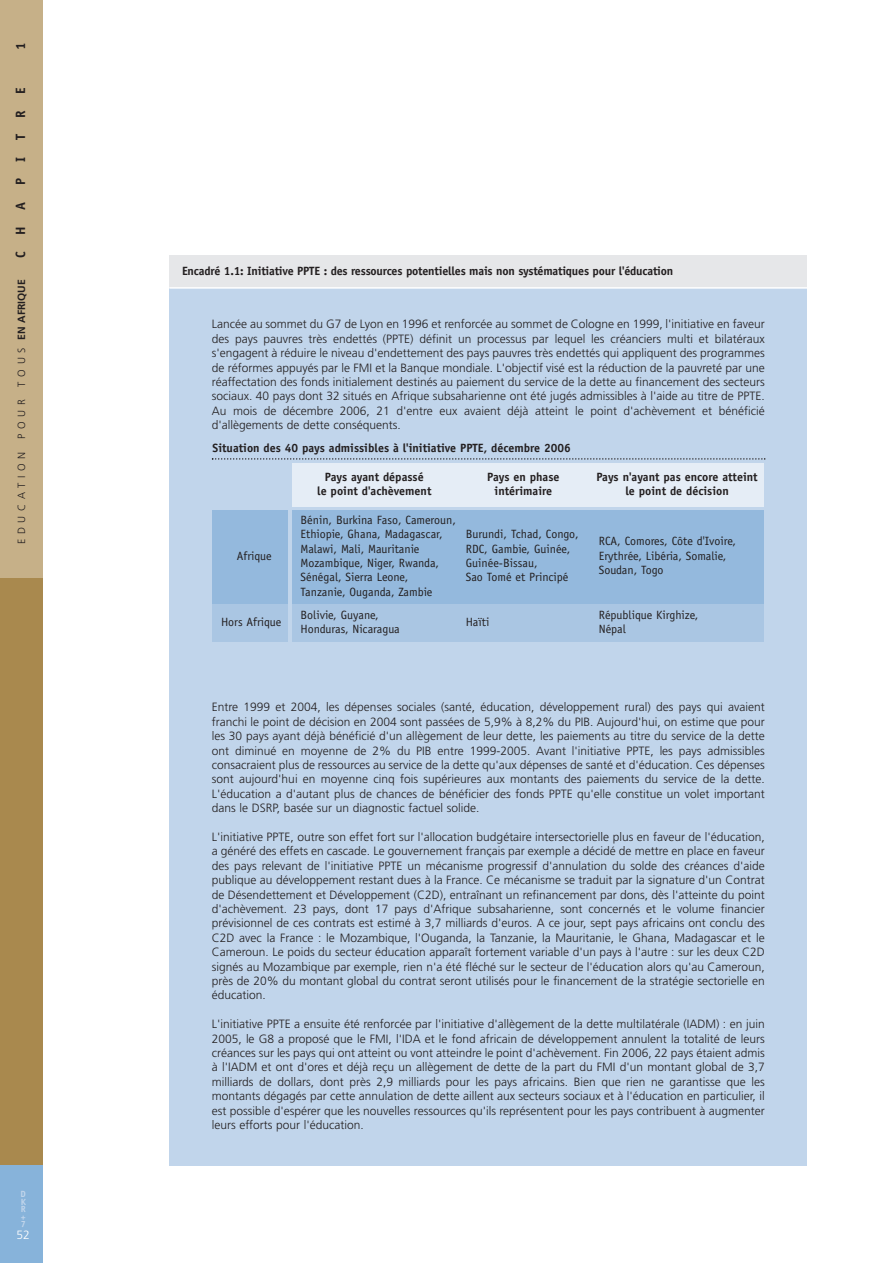
<style>
.page{position:relative;width:893px;height:1263px;background:#fff}
.page>*{position:absolute;margin:0;border:0;box-sizing:border-box;transform-origin:0 0}
.t1{font:700 13.5px "Officina Sans";letter-spacing:1.225em;color:#231f20}
.t2{font:300 12px/14.4px "Frutiger";color:#231f20;text-align:justify}
.t3{font:12px/14.4px "Officina Sans";color:#231f20}
.t4{font:700 12px/14.4px "Officina Sans";color:#231f20;text-align:center}
.t5{font:300 12px "Frutiger";color:#fff}
.t6{font:300 10.5px "Frutiger";letter-spacing:.45em;color:#231f20}
.t7{font:700 9px/7.5px "Officina Sans";color:#c1d5eb;text-align:justify}
.s1{font-weight:700}
</style>
<div class="page">
<div style="left:0;top:0;width:43px;height:1263px;background:#c6b088"></div>
<div style="left:0;top:578px;width:43px;height:685px;background:#a9894e"></div>
<div style="left:0;top:1166px;width:43px;height:97px;background:#87b3da"></div>
<div style="left:169px;top:255px;width:638px;height:911px;background:#c1d5eb"></div>
<div style="left:169px;top:255px;width:638px;height:33px;background:#e6e7e9"></div>
<div style="left:292px;top:463px;width:164px;height:44px;background:#e5edf6"></div>
<div style="left:457px;top:463px;width:132px;height:44px;background:#e5edf6"></div>
<div style="left:590px;top:463px;width:174px;height:44px;background:#e5edf6"></div>
<div style="left:213px;top:510px;width:75px;height:94px;background:#94b9dd"></div>
<div style="left:292px;top:510px;width:164px;height:94px;background:#94b9dd"></div>
<div style="left:457px;top:510px;width:132px;height:94px;background:#94b9dd"></div>
<div style="left:590px;top:510px;width:174px;height:94px;background:#94b9dd"></div>
<div style="left:213px;top:604px;width:75px;height:38px;background:#aac6e3"></div>
<div style="left:292px;top:604px;width:164px;height:38px;background:#aac6e3"></div>
<div style="left:457px;top:604px;width:132px;height:38px;background:#aac6e3"></div>
<div style="left:590px;top:604px;width:174px;height:38px;background:#aac6e3"></div>
<svg style="left:212px;top:458px;width:553px;height:2px"></svg>
<hr style="left:169px;top:287px;width:639px;height:2px;background:#fff">
<p class="t1" style="left:15px;top:50px;width:9px;rotate:-90deg">1</p>
<p class="t1" style="left:15px;top:258px;width:172px;rotate:-90deg">CHAPITRE</p>
<p class="t6" style="left:17px;top:544px;width:267px;rotate:-90deg">EDUCATION POUR TOUS <span class="s1">EN AFRIQUE</span></p>
<p class="t7" style="left:21px;top:1191px;width:7px">D K R + 7</p>
<p class="t5" style="left:17px;top:1230px;width:15px">52</p>
<p class="t4" style="left:182px;top:264px;width:493px">Encadré 1.1: Initiative PPTE : des ressources potentielles mais non systématiques pour l'éducation</p>
<p class="t2" style="left:212px;top:318px;width:554px">Lancée au sommet du G7 de Lyon en 1996 et renforcée au sommet de Cologne en 1999, l'initiative en faveur des pays pauvres très endettés (PPTE) définit un processus par lequel les créanciers multi et bilatéraux s'engagent à réduire le niveau d'endettement des pays pauvres très endettés qui appliquent des programmes de réformes appuyés par le FMI et la Banque mondiale. L'objectif visé est la réduction de la pauvreté par une réaffectation des fonds initialement destinés au paiement du service de la dette au financement des secteurs sociaux. 40 pays dont 32 situés en Afrique subsaharienne ont été jugés admissibles à l'aide au titre de PPTE.<br>Au mois de décembre 2006, 21 d'entre eux avaient déjà atteint le point d'achèvement et bénéficié d'allègements de dette conséquents.</p>
<p class="t4" style="left:213px;top:442px;width:360px">Situation des 40 pays admissibles à l'initiative PPTE, décembre 2006</p>
<p class="t3" style="left:237px;top:549px;width:36px">Afrique</p>
<p class="t4" style="left:317px;top:471px;width:116px">Pays ayant dépassé<br>le point d'achèvement</p>
<p class="t4" style="left:487px;top:471px;width:74px">Pays en phase intérimaire</p>
<p class="t4" style="left:596px;top:471px;width:163px">Pays n'ayant pas encore atteint le point de décision</p>
<p class="t3" style="left:301px;top:513px;width:157px">Bénin, Burkina Faso, Cameroun,<br>Ethiopie, Ghana, Madagascar,<br>Malawi, Mali, Mauritanie<br>Mozambique, Niger, Rwanda,<br>Sénégal, Sierra Leone,<br>Tanzanie, Ouganda, Zambie</p>
<p class="t3" style="left:466px;top:528px;width:114px">Burundi, Tchad, Congo,<br>RDC, Gambie, Guinée,<br>Guinée-Bissau,<br>Sao Tomé et Principé</p>
<p class="t3" style="left:599px;top:535px;width:139px">RCA, Comores, Côte d'Ivoire,<br>Erythrée, Libéria, Somalie,<br>Soudan, Togo</p>
<p class="t3" style="left:221px;top:616px;width:62px">Hors Afrique</p>
<p class="t3" style="left:301px;top:609px;width:101px">Bolivie, Guyane,<br>Honduras, Nicaragua</p>
<p class="t3" style="left:466px;top:616px;width:25px">Haïti</p>
<p class="t3" style="left:599px;top:609px;width:101px">République Kirghize,<br>Népal</p>
<p class="t2" style="left:212px;top:701px;width:554px">Entre 1999 et 2004, les dépenses sociales (santé, éducation, développement rural) des pays qui avaient franchi le point de décision en 2004 sont passées de 5,9% à 8,2% du PIB. Aujourd'hui, on estime que pour les 30 pays ayant déjà bénéficié d'un allègement de leur dette, les paiements au titre du service de la dette ont diminué en moyenne de 2% du PIB entre 1999-2005. Avant l'initiative PPTE, les pays admissibles consacraient plus de ressources au service de la dette qu'aux dépenses de santé et d'éducation. Ces dépenses sont aujourd'hui en moyenne cinq fois supérieures aux montants des paiements du service de la dette.<br>L'éducation a d'autant plus de chances de bénéficier des fonds PPTE qu'elle constitue un volet important dans le DSRP, basée sur un diagnostic factuel solide.</p>
<p class="t2" style="left:212px;top:830px;width:554px">L'initiative PPTE, outre son effet fort sur l'allocation budgétaire intersectorielle plus en faveur de l'éducation, a généré des effets en cascade. Le gouvernement français par exemple a décidé de mettre en place en faveur des pays relevant de l'initiative PPTE un mécanisme progressif d'annulation du solde des créances d'aide publique au développement restant dues à la France. Ce mécanisme se traduit par la signature d'un Contrat de Désendettement et Développement (C2D), entraînant un refinancement par dons, dès l'atteinte du point d'achèvement. 23 pays, dont 17 pays d'Afrique subsaharienne, sont concernés et le volume financier prévisionnel de ces contrats est estimé à 3,7 milliards d'euros. A ce jour, sept pays africains ont conclu des C2D avec la France : le Mozambique, l'Ouganda, la Tanzanie, la Mauritanie, le Ghana, Madagascar et le Cameroun. Le poids du secteur éducation apparaît fortement variable d'un pays à l'autre : sur les deux C2D signés au Mozambique par exemple, rien n'a été fléché sur le secteur de l'éducation alors qu'au Cameroun, près de 20% du montant global du contrat seront utilisés pour le financement de la stratégie sectorielle en éducation.</p>
<p class="t2" style="left:212px;top:1018px;width:554px">L'initiative PPTE a ensuite été renforcée par l'initiative d'allègement de la dette multilatérale (IADM) : en juin 2005, le G8 a proposé que le FMI, l'IDA et le fond africain de développement annulent la totalité de leurs créances sur les pays qui ont atteint ou vont atteindre le point d'achèvement. Fin 2006, 22 pays étaient admis à l'IADM et ont d'ores et déjà reçu un allègement de dette de la part du FMI d'un montant global de 3,7 milliards de dollars, dont près 2,9 milliards pour les pays africains. Bien que rien ne garantisse que les montants dégagés par cette annulation de dette aillent aux secteurs sociaux et à l'éducation en particulier, il est possible d'espérer que les nouvelles ressources qu'ils représentent pour les pays contribuent à augmenter leurs efforts pour l'éducation.</p>
</div>
